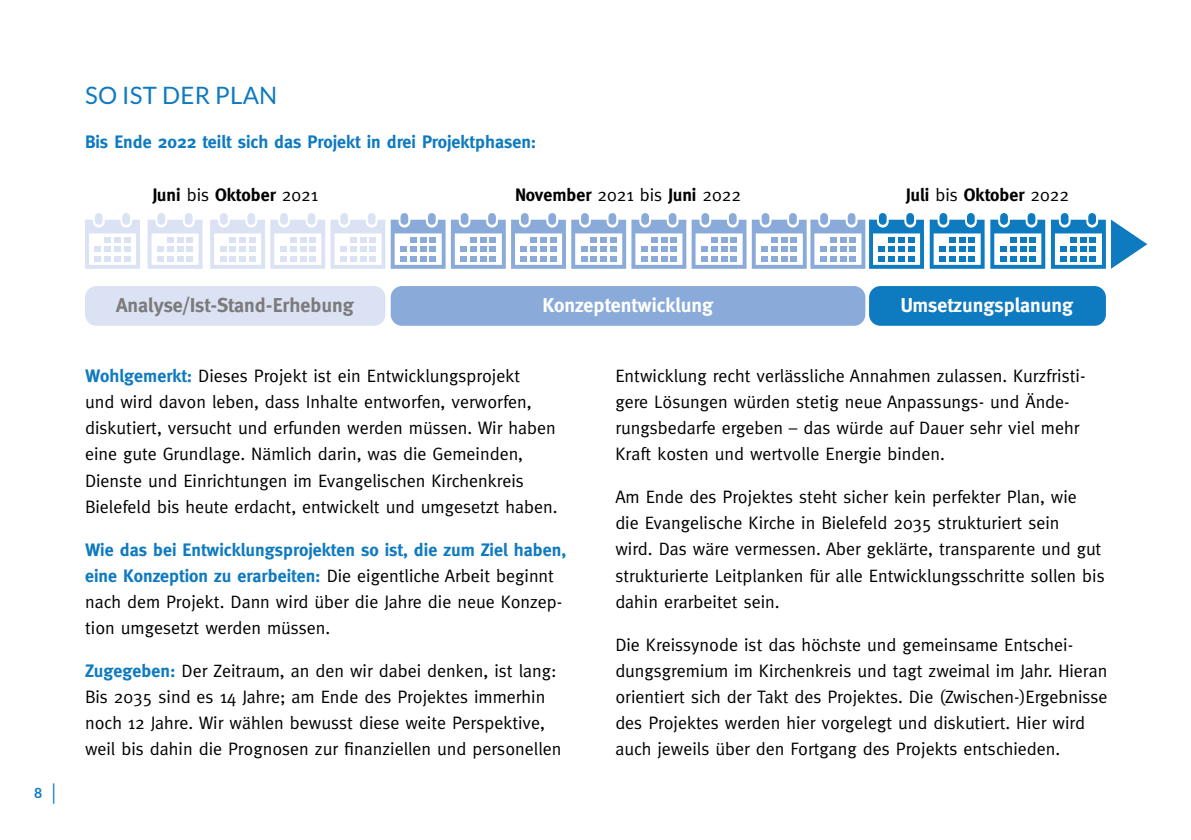
<style>
.page{position:relative;width:1191px;height:840px;background:#fff}
.page>*{position:absolute;margin:0;border:0;box-sizing:border-box;transform-origin:0 0}
.t1{font:24px "Lato";letter-spacing:.01em;color:#0e7abf}
.t2{font:700 20px "Meta";color:#fff}
.t3{font:700 20px "Meta";color:#7c7b7b}
.t4{font:18px/26px "Meta";color:#000}
.t5{font:700 18px "Meta";color:#000}
.t6{font:700 18px "Meta";color:#0e7abf}
.t7{font:700 14px "Lato";color:#0e7abf}
.s1{font-weight:400}
.s2{font-weight:400;font-size:21.6px}
.s3{font-weight:700;color:#0e7abf}
</style>
<div class="page">
<div style="left:122px;top:213px;width:8px;height:12px;background:#dae2f4;border-radius:4px"></div>
<div style="left:95px;top:213px;width:8px;height:12px;background:#dae2f4;border-radius:4px"></div>
<svg style="left:85px;top:219px;width:55px;height:49px"></svg>
<div style="left:185px;top:213px;width:8px;height:12px;background:#dae2f4;border-radius:4px"></div>
<div style="left:157px;top:213px;width:8px;height:12px;background:#dae2f4;border-radius:4px"></div>
<svg style="left:148px;top:219px;width:54px;height:49px"></svg>
<div style="left:247px;top:213px;width:8px;height:12px;background:#dae2f4;border-radius:4px"></div>
<div style="left:220px;top:213px;width:8px;height:12px;background:#dae2f4;border-radius:4px"></div>
<div style="left:307px;top:213px;width:8px;height:12px;background:#dae2f4;border-radius:4px"></div>
<div style="left:280px;top:213px;width:8px;height:12px;background:#dae2f4;border-radius:4px"></div>
<div style="left:368px;top:213px;width:7px;height:12px;background:#dae2f4;border-radius:4px"></div>
<div style="left:340px;top:213px;width:8px;height:12px;background:#dae2f4;border-radius:4px"></div>
<svg style="left:210px;top:219px;width:175px;height:49px"></svg>
<div style="left:428px;top:213px;width:8px;height:12px;background:#8aabda;border-radius:4px"></div>
<div style="left:400px;top:213px;width:8px;height:12px;background:#8aabda;border-radius:4px"></div>
<svg style="left:391px;top:219px;width:54px;height:49px"></svg>
<div style="left:488px;top:213px;width:8px;height:12px;background:#8aabda;border-radius:4px"></div>
<div style="left:461px;top:213px;width:7px;height:12px;background:#8aabda;border-radius:4px"></div>
<div style="left:548px;top:213px;width:8px;height:12px;background:#8aabda;border-radius:4px"></div>
<div style="left:521px;top:213px;width:7px;height:12px;background:#8aabda;border-radius:4px"></div>
<div style="left:608px;top:213px;width:8px;height:12px;background:#8aabda;border-radius:4px"></div>
<div style="left:581px;top:213px;width:8px;height:12px;background:#8aabda;border-radius:4px"></div>
<div style="left:668px;top:213px;width:8px;height:12px;background:#8aabda;border-radius:4px"></div>
<div style="left:641px;top:213px;width:8px;height:12px;background:#8aabda;border-radius:4px"></div>
<div style="left:729px;top:213px;width:7px;height:12px;background:#8aabda;border-radius:4px"></div>
<div style="left:701px;top:213px;width:8px;height:12px;background:#8aabda;border-radius:4px"></div>
<svg style="left:451px;top:219px;width:295px;height:49px"></svg>
<div style="left:789px;top:213px;width:8px;height:12px;background:#8aabda;border-radius:4px"></div>
<div style="left:761px;top:213px;width:8px;height:12px;background:#8aabda;border-radius:4px"></div>
<div style="left:847px;top:213px;width:8px;height:12px;background:#8aabda;border-radius:4px"></div>
<div style="left:820px;top:213px;width:8px;height:12px;background:#8aabda;border-radius:4px"></div>
<div style="left:906px;top:213px;width:8px;height:12px;background:#0e7abf;border-radius:4px"></div>
<div style="left:879px;top:213px;width:7px;height:12px;background:#0e7abf;border-radius:4px"></div>
<div style="left:967px;top:213px;width:7px;height:12px;background:#0e7abf;border-radius:4px"></div>
<div style="left:939px;top:213px;width:8px;height:12px;background:#0e7abf;border-radius:4px"></div>
<svg style="left:752px;top:219px;width:232px;height:49px"></svg>
<div style="left:1027px;top:213px;width:8px;height:12px;background:#0e7abf;border-radius:4px"></div>
<div style="left:1000px;top:213px;width:8px;height:12px;background:#0e7abf;border-radius:4px"></div>
<svg style="left:990px;top:219px;width:55px;height:49px"></svg>
<div style="left:1088px;top:213px;width:8px;height:12px;background:#0e7abf;border-radius:4px"></div>
<div style="left:1060px;top:213px;width:8px;height:12px;background:#0e7abf;border-radius:4px"></div>
<div style="left:85px;top:286px;width:300px;height:39px;background:#dae2f4;border-radius:11px"></div>
<div style="left:869px;top:286px;width:237px;height:39px;background:#0e7abf;border-radius:11px"></div>
<div style="left:391px;top:286px;width:474px;height:39px;background:#8aabda;border-radius:11px"></div>
<svg style="left:1051px;top:219px;width:96px;height:49px"></svg>
<h1 class="t1" style="left:85px;top:82px;width:194px">SO IST DER PLAN</h1>
<p class="t6" style="left:85px;top:131px;width:453px">Bis Ende 2022 teilt sich das Projekt in drei Projektphasen:</p>
<p class="t5" style="left:152px;top:184px;width:167px">Juni <span class="s1">bis</span> Oktober <span class="s1">2021</span></p>
<p class="t5" style="left:515px;top:184px;width:227px">November <span class="s1">2021 bis</span> Juni <span class="s1">2022</span></p>
<p class="t5" style="left:906px;top:184px;width:165px">Juli <span class="s1">bis</span> Oktober <span class="s1">2022</span></p>
<p class="t7" style="left:34px;top:784px;width:24px">8 <span class="s2">|</span></p>
<p class="t3" style="left:116px;top:293px;width:239px">Analyse/Ist-Stand-Erhebung</p>
<p class="t2" style="left:542px;top:293px;width:172px">Konzeptentwicklung</p>
<p class="t2" style="left:901px;top:293px;width:174px">Umsetzungsplanung</p>
<p class="t4" style="left:85px;top:363px;width:474px"><span class="s3">Wohlgemerkt:</span> Dieses Projekt ist ein Entwicklungsprojekt<br>und wird davon leben, dass Inhalte entworfen, verworfen, diskutiert, versucht und erfunden werden müssen. Wir haben eine gute Grundlage. Nämlich darin, was die Gemeinden, Dienste und Einrichtungen im Evangelischen Kirchenkreis Bielefeld bis heute erdacht, entwickelt und umgesetzt haben.</p>
<p class="t4" style="left:85px;top:536px;width:483px"><span class="s3">Wie das bei Entwicklungsprojekten so ist, die zum Ziel haben, eine Konzeption zu erarbeiten:</span> Die eigentliche Arbeit beginnt nach dem Projekt. Dann wird über die Jahre die neue Konzep&shy;tion umgesetzt werden müssen.</p>
<p class="t4" style="left:85px;top:656px;width:478px"><span class="s3">Zugegeben:</span> Der Zeitraum, an den wir dabei denken, ist lang:<br>Bis 2035 sind es 14 Jahre; am Ende des Projektes immerhin noch 12 Jahre. Wir wählen bewusst diese weite Perspektive, weil bis dahin die Prognosen zur finanziellen und personellen</p>
<p class="t4" style="left:615px;top:362px;width:469px">Entwicklung recht verlässliche Annahmen zulassen. Kurzfristi&shy;gere Lösungen würden stetig neue Anpassungs- und Ände&shy;rungsbedarfe ergeben – das würde auf Dauer sehr viel mehr Kraft kosten und wertvolle Energie binden.</p>
<p class="t4" style="left:615px;top:483px;width:491px">Am Ende des Projektes steht sicher kein perfekter Plan, wie die Evangelische Kirche in Bielefeld 2035 strukturiert sein<br>wird. Das wäre vermessen. Aber geklärte, transparente und gut strukturierte Leitplanken für alle Entwicklungsschritte sollen bis dahin erarbeitet sein.</p>
<p class="t4" style="left:615px;top:630px;width:494px">Die Kreissynode ist das höchste und gemeinsame Entschei&shy;dungsgremium im Kirchenkreis und tagt zweimal im Jahr. Hieran orientiert sich der Takt des Projektes. Die (Zwischen-)Ergebnisse des Projektes werden hier vorgelegt und diskutiert. Hier wird auch jeweils über den Fortgang des Projekts entschieden.</p>
</div>
